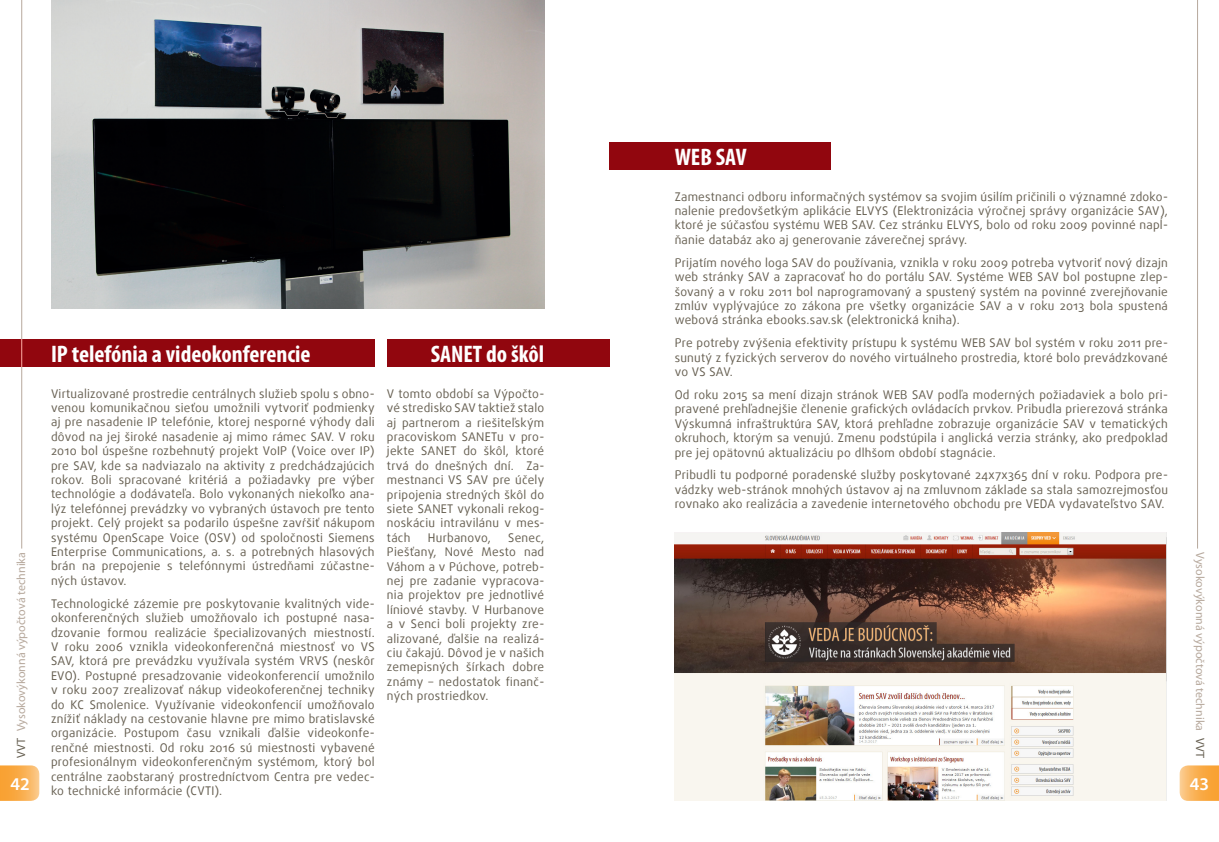
<style>
.page{position:relative;width:1219px;height:842px;background:#fff}
.page>*{position:absolute;margin:0;border:0;box-sizing:border-box;transform-origin:0 0}
.t1{font:700 condensed 24px "Myriad Pro";color:#fff}
.t2{font:600 18px "Myriad Pro";color:#fff}
.t3{font:12px/14.4px "Dax Pro EE";letter-spacing:.02em;color:#665f51;text-align:justify}
.t4{font:12px "Myriad Pro";color:#b7a99d}
.s1{color:#665f51}
</style>
<div class="page">
<hr style="left:21px;top:0;width:1px;height:549px;background:#b7a99d">
<hr style="left:1197px;top:0;width:1px;height:549px;background:#b7a99d">
<svg style="left:0;top:765px;width:39px;height:36px"></svg>
<svg style="left:1180px;top:765px;width:39px;height:36px"></svg>
<div style="left:0;top:339px;width:375px;height:28px;background:#91060e"></div>
<img style="left:51px;top:0;width:493px;height:309px">
<div style="left:387px;top:339px;width:222px;height:28px;background:#91060e"></div>
<div style="left:609px;top:142px;width:222px;height:28px;background:#91060e"></div>
<img style="left:675px;top:532px;width:492px;height:269px">
<h1 class="t1" style="left:675px;top:142px;width:73px">WEB SAV</h1>
<p class="t3" style="left:675px;top:189px;width:495px">Zamestnanci odboru informačných systémov sa svojim úsilím pričinili o významné zdoko&shy;nalenie predovšetkým aplikácie ELVYS (Elektronizácia výročnej správy organizácie SAV), ktoré je súčasťou systému WEB SAV. Cez stránku ELVYS, bolo od roku 2009 povinné napĺ&shy;ňanie databáz ako aj generovanie záverečnej správy.</p>
<p class="t3" style="left:675px;top:255px;width:495px">Prijatím nového loga SAV do používania, vznikla v roku 2009 potreba vytvoriť nový dizajn web stránky SAV a zapracovať ho do portálu SAV. Systéme WEB SAV bol postupne zlep&shy;šovaný a v roku 2011 bol naprogramovaný a spustený systém na povinné zverejňovanie zmlúv vyplývajúce zo zákona pre všetky organizácie SAV a v roku 2013 bola spustená webová stránka ebooks.sav.sk (elektronická kniha).</p>
<p class="t3" style="left:675px;top:336px;width:495px">Pre potreby zvýšenia efektivity prístupu k systému WEB SAV bol systém v roku 2011 pre&shy;sunutý z fyzických serverov do nového virtuálneho prostredia, ktoré bolo prevádzkované vo VS SAV.</p>
<p class="t3" style="left:675px;top:388px;width:495px">Od roku 2015 sa mení dizajn stránok WEB SAV podľa moderných požiadaviek a bolo pri&shy;pravené prehľadnejšie členenie grafických ovládacích prvkov. Pribudla prierezová stránka Výskumná infraštruktúra SAV, ktorá prehľadne zobrazuje organizácie SAV v tematických okruhoch, ktorým sa venujú. Zmenu podstúpila i anglická verzia stránky, ako predpoklad pre jej opätovnú aktualizáciu po dlhšom období stagnácie.</p>
<p class="t3" style="left:675px;top:468px;width:495px">Pribudli tu podporné poradenské služby poskytované 24x7x365 dní v roku. Podpora pre&shy;vádzky web-stránok mnohých ústavov aj na zmluvnom základe sa stala samozrejmosťou rovnako ako realizácia a zavedenie internetového obchodu pre VEDA vydavateľstvo SAV.</p>
<h1 class="t1" style="left:51px;top:339px;width:261px">IP telefónia a videokonferencie</h1>
<p class="t3" style="left:51px;top:386px;width:325px">Virtualizované prostredie centrálnych služieb spolu s obno&shy;venou komunikačnou sieťou umožnili vytvoriť podmienky aj pre nasadenie IP telefónie, ktorej nesporné výhody dali dôvod na jej široké nasadenie aj mimo rámec SAV. V roku 2010 bol úspešne rozbehnutý projekt VoIP (Voice over IP) pre SAV, kde sa nadviazalo na aktivity z predchádzajúcich rokov. Boli spracované kritériá a požiadavky pre výber technológie a dodávateľa. Bolo vykonaných niekoľko ana&shy;lýz telefónnej prevádzky vo vybraných ústavoch pre tento projekt. Celý projekt sa podarilo úspešne zavŕšiť nákupom systému OpenScape Voice (OSV) od spoločnosti Siemens Enterprise Communications, a. s. a potrebných hlasových brán na prepojenie s telefónnymi ústredňami zúčastne&shy;ných ústavov.</p>
<p class="t3" style="left:51px;top:596px;width:325px">Technologické zázemie pre poskytovanie kvalitných vide&shy;okonferenčných služieb umožňovalo ich postupné nasa&shy;dzovanie formou realizácie špecializovaných miestností.<br>V roku 2006 vznikla videokonferenčná miestnosť vo VS SAV, ktorá pre prevádzku využívala systém VRVS (neskôr EVO). Postupné presadzovanie videokonferencií umožnilo v roku 2007 zrealizovať nákup videokoferenčnej techniky do KC Smolenice. Využívanie videokonfencií umožňovalo znížiť náklady na cestovanie hlavne pre mimo bratislavské organizácie. Postupom času vznikali ďalšie videokonfe&shy;renčné miestnosti. Od roku 2016 sú miestnosti vybavené profesionálnym videokonferenčným systémom, ktorý bol centrálne zaobstaraný prostredníctvom Centra pre vedec&shy;ko technické informácie (CVTI).</p>
<h1 class="t1" style="left:431px;top:339px;width:115px">SANET do škôl</h1>
<p class="t3" style="left:387px;top:386px;width:159px">V tomto období sa Výpočto&shy;vé stredisko SAV taktiež stalo aj partnerom a riešiteľským pracoviskom SANETu v pro&shy;jekte SANET do škôl, ktoré trvá do dnešných dní. Za&shy;mestnanci VS SAV pre účely pripojenia stredných škôl do siete SANET vykonali rekog&shy;noskáciu intravilánu v mes&shy;tách</p>
<p class="t3" style="left:428px;top:530px;width:64px">Hurbanovo,</p>
<p class="t3" style="left:387px;top:530px;width:159px;text-indent:121px">Senec, Piešťany, Nové Mesto nad Váhom a v Púchove, potreb&shy;nej pre zadanie vypracova&shy;nia projektov pre jednotlivé líniové stavby. V Hurbanove a v Senci boli projekty zre&shy;alizované, ďalšie na realizá&shy;ciu čakajú. Dôvod je v našich zemepisných šírkach dobre známy – nedostatok finanč&shy;ných prostriedkov.</p>
<p class="t4" style="left:14px;top:758px;width:208px;rotate:-90deg"><span class="s1">VVT</span> Vysokovýkonná výpočtová technika</p>
<p class="t4" style="left:1207px;top:552px;width:208px;rotate:90deg">Vysokovýkonná výpočtová technika <span class="s1">VVT</span></p>
<h2 class="t2" style="left:11px;top:772px;width:21px">42</h2>
<h2 class="t2" style="left:1190px;top:772px;width:21px">43</h2>
</div>
